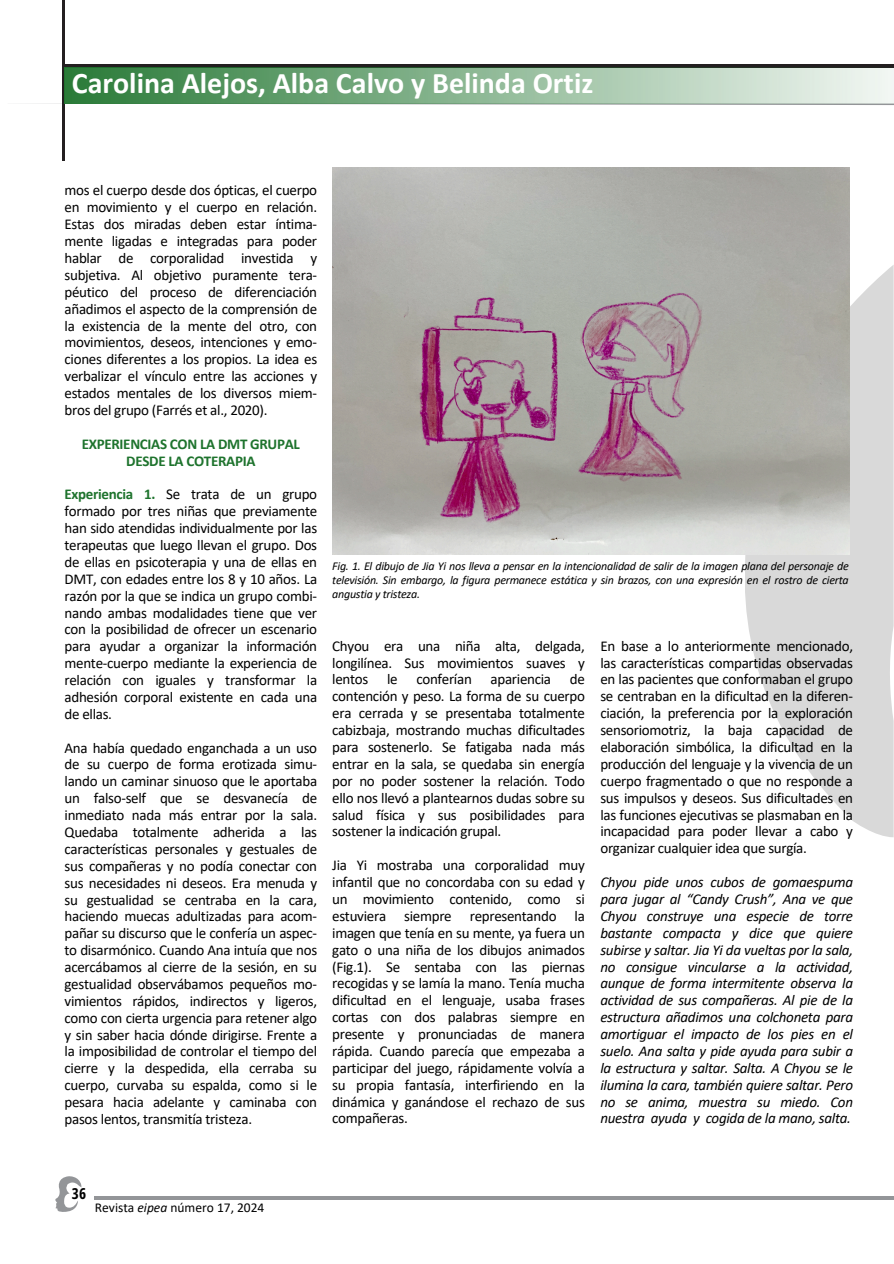
<style>
.page{position:relative;width:894px;height:1264px;background:#fff}
.page>*{position:absolute;margin:0;border:0;box-sizing:border-box;transform-origin:0 0}
.t1{font:700 30px "Calibri";color:#fff}
.t2{font:15px/16.8px "Calibri";letter-spacing:-.02em;color:#000;text-align:justify}
.t3{font:italic 15px/16.8px "Calibri";letter-spacing:-.02em;color:#000;text-align:justify}
.t4{font:700 15px/16.8px "Calibri";letter-spacing:-.02em;color:#1e732d;text-align:center}
.t5{font:700 15px "Open Sans Condensed";color:#000}
.t6{font:13.5px "Calibri";color:#000}
.t7{font:italic 12px/14px "Calibri";letter-spacing:-.02em;color:#000;text-align:justify}
.s1{font-weight:700;color:#1e732d}
.s2{font-style:italic}
</style>
<div class="page">
<svg style="left:55px;top:1176px;width:26px;height:35px"></svg>
<hr style="left:95px;top:1196px;width:798px;height:3px;background:#939598">
<hr style="left:64px;top:64px;width:829px;height:4px;background:#231f20">
<svg style="left:62px;top:104px;width:831px;height:1px"></svg>
<hr style="left:63px;top:1px;width:1px;height:159px;background:#231f20">
<img style="left:64px;top:67px;width:829px;height:36px">
<svg style="left:745px;top:264px;width:148px;height:573px;fill:#d9d9d9"></svg>
<img style="left:332px;top:168px;width:516px;height:387px">
<h3 class="t1" style="left:72px;top:71px;width:523px">Carolina Alejos, Alba Calvo y Belinda Ortiz</h3>
<h3 class="t2" style="left:64px;top:183px;width:254px">mos el cuerpo desde dos ópticas, el cuerpo en movimiento y el cuerpo en relación.<br>Estas dos miradas deben estar íntima&shy;mente ligadas e integradas para poder hablar de corporalidad investida y subjetiva. Al objetivo puramente tera&shy;péutico del proceso de diferenciación añadimos el aspecto de la comprensión de la existencia de la mente del otro, con movimientos, deseos, intenciones y emo&shy;ciones diferentes a los propios. La idea es verbalizar el vínculo entre las acciones y estados mentales de los diversos miem&shy;bros del grupo (Farrés et al., 2020).</h3>
<h3 class="t4" style="left:82px;top:436px;width:220px">EXPERIENCIAS CON LA DMT GRUPAL<br>DESDE LA COTERAPIA</h3>
<p class="t2" style="left:64px;top:487px;width:254px"><span class="s1">Experiencia 1.</span> Se trata de un grupo formado por tres niñas que previamente han sido atendidas individualmente por las terapeutas que luego llevan el grupo. Dos de ellas en psicoterapia y una de ellas en DMT, con edades entre los 8 y 10 años. La razón por la que se indica un grupo combi&shy;nando ambas modalidades tiene que ver con la posibilidad de ofrecer un escenario para ayudar a organizar la información mente-cuerpo mediante la experiencia de relación con iguales y transformar la adhesión corporal existente en cada una de ellas.</p>
<h3 class="t2" style="left:64px;top:740px;width:254px">Ana había quedado enganchada a un uso de su cuerpo de forma erotizada simu&shy;lando un caminar sinuoso que le aportaba un falso-self que se desvanecía de inmediato nada más entrar por la sala.<br>Quedaba totalmente adherida a las características personales y gestuales de sus compañeras y no podía conectar con sus necesidades ni deseos. Era menuda y su gestualidad se centraba en la cara, haciendo muecas adultizadas para acom&shy;pañar su discurso que le confería un aspec&shy;to disarmónico. Cuando Ana intuía que nos acercábamos al cierre de la sesión, en su gestualidad observábamos pequeños mo&shy;vimientos rápidos, indirectos y ligeros, como con cierta urgencia para retener algo y sin saber hacia dónde dirigirse. Frente a la imposibilidad de controlar el tiempo del cierre y la despedida, ella cerraba su cuerpo, curvaba su espalda, como si le pesara hacia adelante y caminaba con pasos lentos, transmitía tristeza.</h3>
<p class="t7" style="left:332px;top:560px;width:518px">Fig. 1. El dibujo de Jia Yi nos lleva a pensar en la intencionalidad de salir de la imagen plana del personaje de televisión. Sin embargo, la figura permanece estática y sin brazos, con una expresión en el rostro de cierta angustia y tristeza.</p>
<h3 class="t2" style="left:600px;top:638px;width:254px">En base a lo anteriormente mencionado, las características compartidas observadas en las pacientes que conformaban el grupo se centraban en la dificultad en la diferen&shy;ciación, la preferencia por la exploración sensoriomotriz, la baja capacidad de elaboración simbólica, la dificultad en la producción del lenguaje y la vivencia de un cuerpo fragmentado o que no responde a sus impulsos y deseos. Sus dificultades en las funciones ejecutivas se plasmaban en la incapacidad para poder llevar a cabo y organizar cualquier idea que surgía.</h3>
<h3 class="t3" style="left:600px;top:875px;width:254px">Chyou pide unos cubos de gomaespuma para jugar al “Candy Crush”, Ana ve que Chyou construye una especie de torre bastante compacta y dice que quiere subirse y saltar. Jia Yi da vueltas por la sala, no consigue vincularse a la actividad, aunque de forma intermitente observa la actividad de sus compañeras. Al pie de la estructura añadimos una colchoneta para amortiguar el impacto de los pies en el suelo. Ana salta y pide ayuda para subir a la estructura y saltar. Salta. A Chyou se le ilumina la cara, también quiere saltar. Pero no se anima, muestra su miedo. Con nuestra ayuda y cogida de la mano, salta.</h3>
<h3 class="t2" style="left:332px;top:638px;width:254px">Chyou era una niña alta, delgada, longilínea. Sus movimientos suaves y lentos le conferían apariencia de contención y peso. La forma de su cuerpo era cerrada y se presentaba totalmente cabizbaja, mostrando muchas dificultades para sostenerlo. Se fatigaba nada más entrar en la sala, se quedaba sin energía por no poder sostener la relación. Todo ello nos llevó a plantearnos dudas sobre su salud física y sus posibilidades para sostener la indicación grupal.</h3>
<p class="t2" style="left:332px;top:858px;width:254px">Jia Yi mostraba una corporalidad muy infantil que no concordaba con su edad y un movimiento contenido, como si estuviera siempre representando la imagen que tenía en su mente, ya fuera un gato o una niña de los dibujos animados (Fig.1). Se sentaba con las piernas recogidas y se lamía la mano. Tenía mucha dificultad en el lenguaje, usaba frases cortas con dos palabras siempre en presente y pronunciadas de manera rápida. Cuando parecía que empezaba a participar del juego, rápidamente volvía a su propia fantasía, interfiriendo en la dinámica y ganándose el rechazo de sus compañeras.</p>
<h2 class="t5" style="left:72px;top:1183px;width:16px">36</h2>
<h3 class="t6" style="left:95px;top:1201px;width:171px">Revista <span class="s2">eipea</span> número 17, 2024</h3>
</div>
